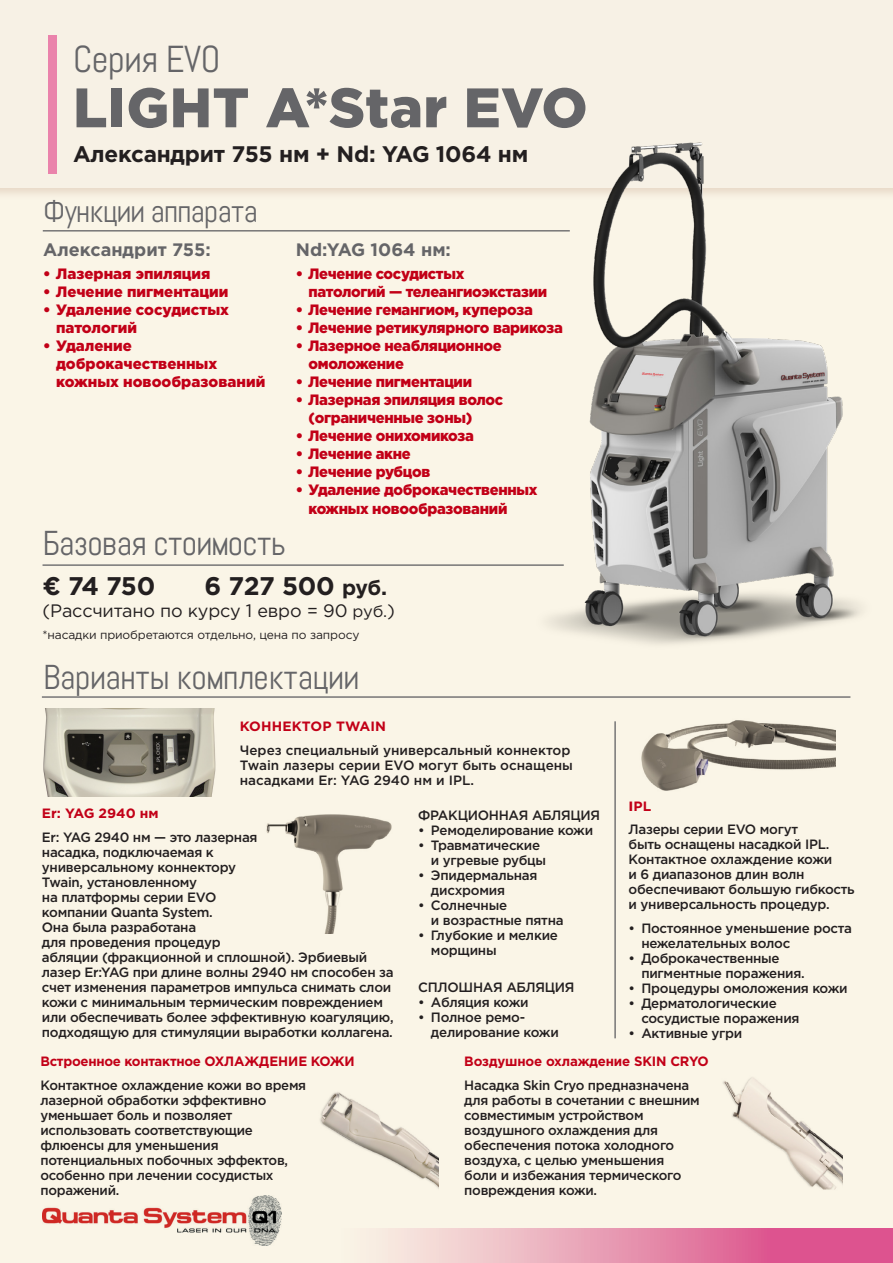
<style>
.page{position:relative;width:893px;height:1263px;background:#faf5e7}
.page>*{position:absolute;margin:0;border:0;box-sizing:border-box;transform-origin:0 0}
.t1{font:900 55.5px "Gotham Pro";letter-spacing:.01em;color:#656568}
.t2{font:37.5px "Abel RU Sby Daymarius";letter-spacing:-.01em;color:#656568}
.t3{font:34.5px "Abel RU Sby Daymarius";letter-spacing:-.01em;color:#656568}
.t4{font:31.5px "Abel RU Sby Daymarius";letter-spacing:-.02em;color:#656568}
.t5{font:700 25.5px "Gotham Pro";letter-spacing:-.015em;color:#231f20}
.t6{font:700 22.5px "Gotham Pro";letter-spacing:-.01em;color:#231f20}
.t7{font:18px "Gotham Pro";letter-spacing:-.01em;color:#231f20}
.t8{font:700 18px "Gotham Pro";color:#656568}
.t9{font:900 15px/18px "Gotham Pro";letter-spacing:-.02em;color:#c20017}
.t10{font:900 15px/18px "Gotham Pro";color:#c20017}
.t11{font:500 13.5px/15px "Gotham Pro";letter-spacing:-.02em;color:#231f20}
.t12{font:500 13.5px/15px "Gotham Pro";color:#231f20}
.t13{font:700 13.5px "Gotham Pro";letter-spacing:-.01em;color:#c20017}
.t14{font:700 13.5px "Gotham Pro";letter-spacing:.01em;color:#c20017}
.t15{font:12px "Gotham Pro";letter-spacing:-.01em;color:#231f20}
.s1{font-size:21px}
.s2{font-size:16.5px}
</style>
<div class="page">
<div style="left:0;top:0;width:893px;height:200px;background:#e3d1be;opacity:.8"></div>
<div style="left:0;top:0;width:893px;height:187px;background:#f7f1e5"></div>
<div style="left:48px;top:35px;width:8px;height:138px;background:#ea83ab"></div>
<img style="left:43px;top:1195px;width:238px;height:34px">
<img style="left:518px;top:142px;width:375px;height:502px">
<svg style="left:177px;top:1229px;width:716px;height:34px"></svg>
<hr style="left:43px;top:564px;width:521px;height:2px;background:#656568">
<hr style="left:43px;top:230px;width:527px;height:1px;background:#656568">
<img style="left:43px;top:708px;width:173px;height:89px">
<hr style="left:42px;top:696px;width:808px;height:2px;background:#656568">
<img style="left:320px;top:1092px;width:119px;height:97px">
<img style="left:723px;top:1077px;width:120px;height:113px">
<hr style="left:614px;top:721px;width:2px;height:317px;background:#656568">
<img style="left:266px;top:814px;width:126px;height:119px">
<img style="left:631px;top:696px;width:204px;height:95px">
<p class="t2" style="left:73px;top:35px;width:149px">Серия EVO</p>
<p class="t1" style="left:73px;top:76px;width:516px">LIGHT A*Star EVO</p>
<p class="t6" style="left:73px;top:141px;width:457px">Александрит 755 нм + Nd: YAG 1064 нм</p>
<p class="t4" style="left:43px;top:191px;width:217px">Функции аппарата</p>
<p class="t8" style="left:43px;top:239px;width:169px">Александрит 755:</p>
<p class="t10" style="left:43px;top:264px;width:169px">• Лазерная эпиляция</p>
<p class="t10" style="left:43px;top:282px;width:187px">• Лечение пигментации</p>
<p class="t10" style="left:56px;top:300px;width:174px;text-indent:-13px">• Удаление сосудистых патологий</p>
<p class="t10" style="left:56px;top:336px;width:211px;text-indent:-13px">• Удаление доброкачественных кожных новообразований</p>
<p class="t3" style="left:43px;top:521px;width:245px">Базовая стоимость</p>
<p class="t8" style="left:296px;top:239px;width:157px">Nd:YAG 1064 нм:</p>
<p class="t9" style="left:309px;top:264px;width:240px;text-indent:-13px">• Лечение сосудистых<br>патологий — телеангиоэкстазии</p>
<p class="t9" style="left:296px;top:300px;width:239px">• Лечение гемангиом, купероза</p>
<p class="t9" style="left:296px;top:318px;width:269px">• Лечение ретикулярного варикоза</p>
<p class="t9" style="left:309px;top:336px;width:195px;text-indent:-13px">• Лазерное неабляционное омоложение</p>
<p class="t9" style="left:296px;top:372px;width:178px">• Лечение пигментации</p>
<p class="t9" style="left:309px;top:390px;width:196px;text-indent:-13px">• Лазерная эпиляция волос (ограниченные зоны)</p>
<p class="t9" style="left:296px;top:426px;width:180px">• Лечение онихомикоза</p>
<p class="t9" style="left:296px;top:444px;width:117px">• Лечение акне</p>
<p class="t9" style="left:296px;top:462px;width:136px">• Лечение рубцов</p>
<p class="t9" style="left:309px;top:479px;width:230px;line-height:19.8px;text-indent:-13px">• Удаление доброкачественных кожных новообразований</p>
<p class="t5" style="left:43px;top:571px;width:114px">€ 74 750</p>
<p class="t5" style="left:205px;top:571px;width:184px">6 727 500 <span class="s1">руб.</span></p>
<p class="t7" style="left:43px;top:600px;width:354px">(Рассчитано по курсу 1 евро = 90 <span class="s2">руб.</span>)</p>
<p class="t15" style="left:43px;top:628px;width:318px">*насадки приобретаются отдельно, цена по запросу</p>
<p class="t3" style="left:43px;top:655px;width:318px">Варианты комплектации</p>
<p class="t14" style="left:240px;top:718px;width:148px">КОННЕКТОР TWAIN</p>
<p class="t12" style="left:240px;top:742px;width:335px">Через специальный универсальный коннектор<br>Twain лазеры серии ЕVO могут быть оснащены насадками Er: YAG 2940 нм и IPL.</p>
<p class="t13" style="left:42px;top:805px;width:118px">Er: YAG 2940 нм</p>
<p class="t11" style="left:42px;top:829px;width:353px">Er: YAG 2940 нм — это лазерная<br>насадка, подключаемая к<br>универсальному коннектору<br>Twain, установленному<br>на платформы серии EVO<br>компании Quanta System.<br>Она была разработана<br>для проведения процедур<br>абляции (фракционной и сплошной). Эрбиевый лазер Er:YAG при длине волны 2940 нм способен за счет изменения параметров импульса снимать слои кожи с минимальным термическим повреждением или обеспечивать более эффективную коагуляцию, подходящую для стимуляции выработки коллагена.</p>
<p class="t13" style="left:40px;top:1053px;width:316px">Встроенное контактное ОХЛАЖДЕНИЕ КОЖИ</p>
<p class="t11" style="left:40px;top:1077px;width:267px">Контактное охлаждение кожи во время лазерной обработки эффективно уменьшает боль и позволяет использовать соответствующие флюенсы для уменьшения потенциальных побочных эффектов, особенно при лечении сосудистых поражений.</p>
<p class="t11" style="left:418px;top:807px;width:183px">ФРАКЦИОННАЯ АБЛЯЦИЯ</p>
<p class="t11" style="left:418px;top:822px;width:176px">• Ремоделирование кожи</p>
<p class="t11" style="left:431px;top:837px;width:117px;text-indent:-13px">• Травматические и угревые рубцы</p>
<p class="t11" style="left:431px;top:867px;width:108px;text-indent:-13px">• Эпидермальная дисхромия</p>
<p class="t11" style="left:431px;top:897px;width:134px;text-indent:-13px">• Солнечные<br>и возрастные пятна</p>
<p class="t11" style="left:431px;top:927px;width:128px;text-indent:-13px">• Глубокие и мелкие морщины</p>
<p class="t11" style="left:418px;top:979px;width:158px">СПЛОШНАЯ АБЛЯЦИЯ</p>
<p class="t11" style="left:418px;top:994px;width:112px">• Абляция кожи</p>
<p class="t11" style="left:431px;top:1009px;width:129px;text-indent:-13px">• Полное ремо&shy;делирование кожи</p>
<p class="t13" style="left:629px;top:798px;width:24px">IPL</p>
<p class="t11" style="left:629px;top:821px;width:228px">Лазеры серии EVO могут<br>быть оснащены насадкой IPL.<br>Контактное охлаждение кожи<br>и 6 диапазонов длин волн обеспечивают большую гибкость и универсальность процедур.</p>
<p class="t11" style="left:641px;top:920px;width:212px;text-indent:-13px">• Постоянное уменьшение роста нежелательных волос</p>
<p class="t11" style="left:641px;top:950px;width:165px;text-indent:-13px">• Доброкачественные пигментные поражения.</p>
<p class="t11" style="left:629px;top:980px;width:221px">• Процедуры омоложения кожи</p>
<p class="t11" style="left:641px;top:995px;width:160px;text-indent:-13px">• Дерматологические сосудистые поражения</p>
<p class="t11" style="left:629px;top:1025px;width:115px">• Активные угри</p>
<p class="t13" style="left:464px;top:1053px;width:246px">Воздушное охлаждение SKIN CRYO</p>
<p class="t11" style="left:464px;top:1077px;width:237px">Насадка Skin Cryo предназначена для работы в сочетании с внешним совместимым устройством воздушного охлаждения для обеспечения потока холодного воздуха, с целью уменьшения боли и избежания термического повреждения кожи.</p>
</div>
